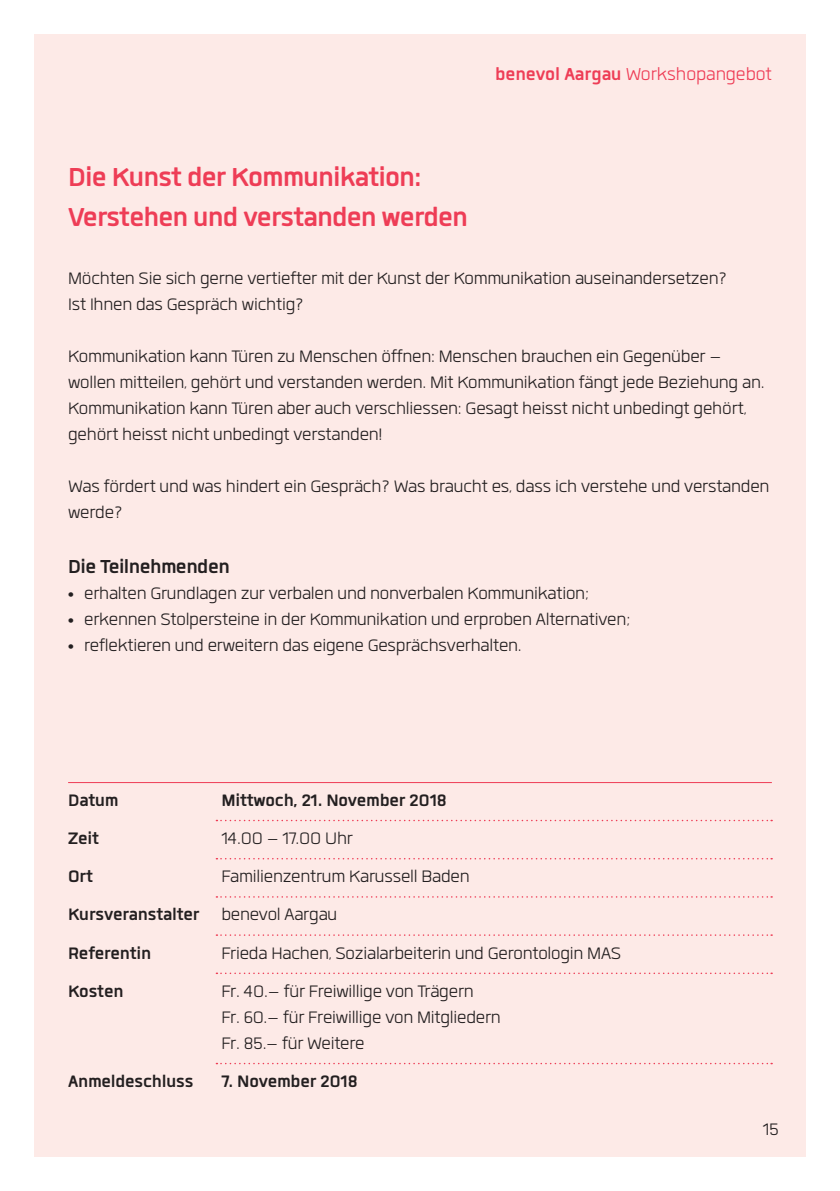
<style>
.page{position:relative;width:840px;height:1191px;background:#fff}
.page>*{position:absolute;margin:0;border:0;box-sizing:border-box;transform-origin:0 0}
.t1{font:700 36px/40px "Quan";letter-spacing:-.025em;color:#ee3d56}
.t2{font:700 26px "Quan";letter-spacing:-.02em;color:#231f20}
.t3{font:300 24px "Quan";letter-spacing:-.005em;color:#ee3d56}
.t4{font:300 23px/26px "Quan";letter-spacing:-.01em;color:#231f20}
.t5{font:700 23px "Quan";letter-spacing:-.01em;color:#231f20}
.s1{font-weight:700}
.s2{font-family:"Arial";font-weight:700;font-size:16px}
</style>
<div class="page">
<div style="left:34px;top:34px;width:771px;height:1123px;background:#fdeae7"></div>
<hr style="left:68px;top:782px;width:703px;height:1px;background:#ee3d56">
<svg style="left:216px;top:819px;width:555px;height:2px"></svg>
<svg style="left:216px;top:858px;width:555px;height:1px"></svg>
<svg style="left:216px;top:896px;width:555px;height:1px"></svg>
<svg style="left:216px;top:934px;width:555px;height:2px"></svg>
<svg style="left:216px;top:972px;width:555px;height:2px"></svg>
<svg style="left:216px;top:1062px;width:555px;height:2px"></svg>
<p class="t3" style="left:495px;top:63px;width:278px"><span class="s1">benevol Aargau</span> Workshopangebot</p>
<h1 class="t1" style="left:68px;top:156px;width:401px">Die Kunst der Kommunikation:<br>Verstehen und verstanden werden</h1>
<p class="t4" style="left:68px;top:265px;width:660px">Möchten Sie sich gerne vertiefter mit der Kunst der Kommunikation auseinandersetzen?<br>Ist Ihnen das Gespräch wichtig?</p>
<p class="t4" style="left:68px;top:343px;width:697px">Kommunikation kann Türen zu Menschen öffnen: Menschen brauchen ein Gegenüber – wollen mitteilen, gehört und verstanden werden. Mit Kommunikation fängt jede Beziehung an.<br>Kommunikation kann Türen aber auch verschliessen: Gesagt heisst nicht unbedingt gehört, gehört heisst nicht unbedingt verstanden!</p>
<p class="t4" style="left:68px;top:473px;width:702px">Was fördert und was hindert ein Gespräch? Was braucht es, dass ich verstehe und verstanden werde?</p>
<p class="t2" style="left:68px;top:554px;width:163px">Die Teilnehmenden</p>
<p class="t4" style="left:68px;top:580px;width:522px"><span class="s2">•</span> erhalten Grundlagen zur verbalen und nonverbalen Kommunikation;</p>
<p class="t4" style="left:68px;top:606px;width:563px"><span class="s2">•</span> erkennen Stolpersteine in der Kommunikation und erproben Alternativen;</p>
<p class="t4" style="left:68px;top:632px;width:455px"><span class="s2">•</span> reflektieren und erweitern das eigene Gesprächsverhalten.</p>
<p class="t5" style="left:68px;top:789px;width:52px">Datum</p>
<p class="t5" style="left:221px;top:789px;width:227px">Mittwoch, 21. November 2018</p>
<p class="t5" style="left:68px;top:827px;width:32px">Zeit</p>
<p class="t4" style="left:221px;top:825px;width:133px">14.00 – 17.00 Uhr</p>
<p class="t5" style="left:68px;top:865px;width:27px">Ort</p>
<p class="t4" style="left:68px;top:857px;width:403px;line-height:38.2px;text-indent:153px">Familienzentrum Karussell Baden<br><span class="s1">Kursveranstalter</span> benevol Aargau<br><span class="s1">Referentin</span></p>
<p class="t4" style="left:221px;top:939px;width:401px">Frieda Hachen, Sozialarbeiterin und Gerontologin MAS</p>
<p class="t5" style="left:68px;top:980px;width:57px">Kosten</p>
<p class="t4" style="left:221px;top:977px;width:281px">Fr. 40.– für Freiwillige von Trägern<br>Fr. 60.– für Freiwillige von Mitgliedern<br>Fr. 85.– für Weitere</p>
<p class="t5" style="left:68px;top:1070px;width:291px">Anmeldeschluss 7. November 2018</p>
<p class="t4" style="left:762px;top:1115px;width:18px">15</p>
</div>
